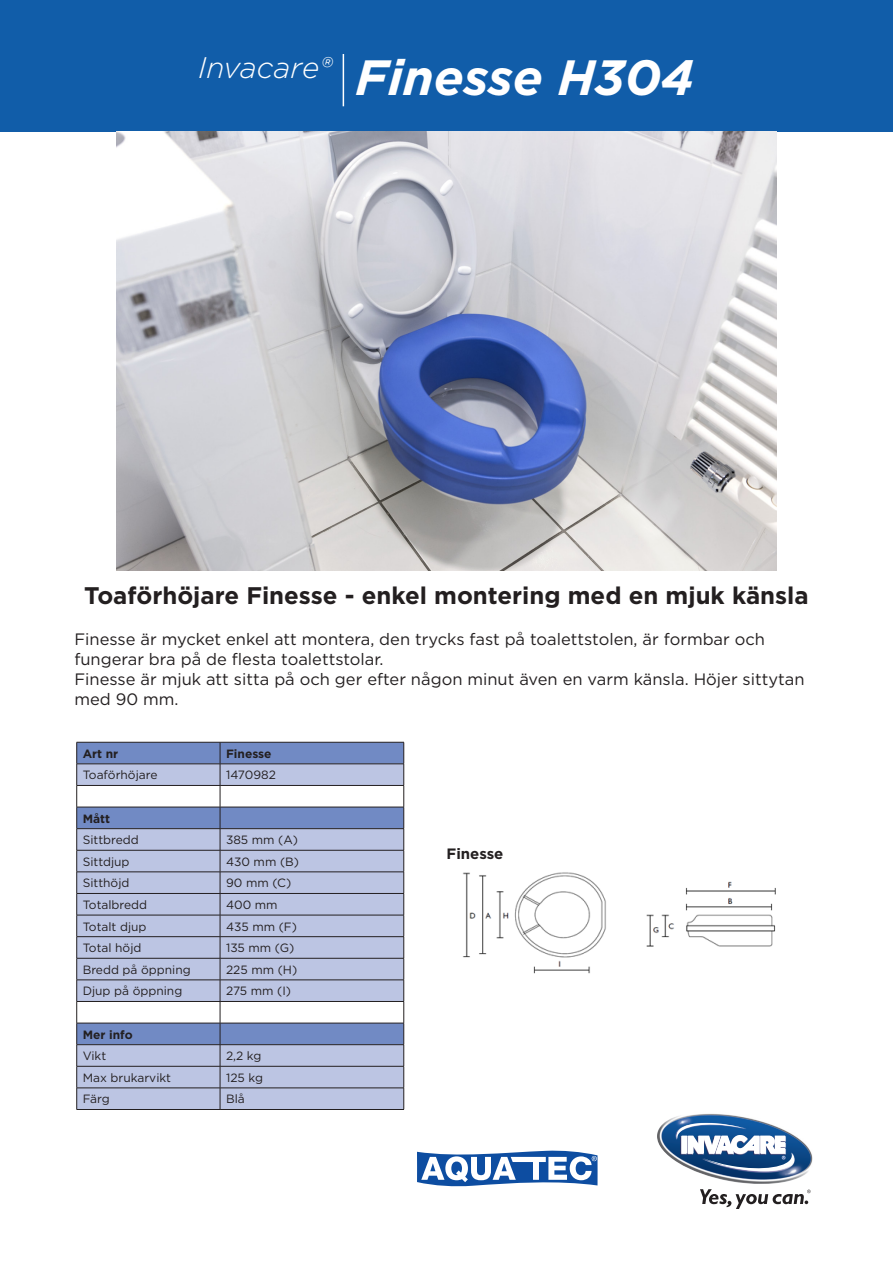
<style>
.page{position:relative;width:893px;height:1263px;background:#fff}
.page>*{position:absolute;margin:0;border:0;box-sizing:border-box;transform-origin:0 0}
.t1{font:italic 700 49.5px "Gotham";color:#fff}
.t2{font:italic 300 29.7px "Gotham";color:#fff}
.t3{font:700 24px "Gotham";color:#231f20}
.t4{font:16.5px/19.8px "Gotham";color:#231f20}
.t5{font:700 15px "Gotham";color:#231f20}
.t6{font:12px "Gotham";color:#231f20}
.t7{font:700 12px "Gotham";color:#231f20}
</style>
<div class="page">
<div style="left:0;top:0;width:893px;height:132px;background:#115da9"></div>
<hr style="left:343px;top:54px;width:1px;height:52px;background:#fff">
<img style="left:117px;top:132px;width:659px;height:439px">
<div style="left:77px;top:743px;width:326px;height:21px;background:#718ac4"></div>
<svg style="left:77px;top:765px;width:326px;height:344px;background:#b8c1de"></svg>
<hr style="left:77px;top:742px;width:143px;height:1px;background:#231f20">
<hr style="left:220px;top:742px;width:184px;height:1px;background:#231f20">
<hr style="left:77px;top:764px;width:143px;height:1px;background:#231f20">
<hr style="left:220px;top:764px;width:184px;height:1px;background:#231f20">
<hr style="left:77px;top:785px;width:143px;height:1px;background:#231f20">
<hr style="left:220px;top:785px;width:184px;height:1px;background:#231f20">
<hr style="left:77px;top:807px;width:143px;height:1px;background:#231f20">
<hr style="left:220px;top:807px;width:184px;height:1px;background:#231f20">
<hr style="left:77px;top:828px;width:143px;height:1px;background:#231f20">
<hr style="left:220px;top:828px;width:184px;height:1px;background:#231f20">
<hr style="left:77px;top:850px;width:143px;height:1px;background:#231f20">
<hr style="left:220px;top:850px;width:184px;height:1px;background:#231f20">
<hr style="left:77px;top:872px;width:143px;height:1px;background:#231f20">
<hr style="left:220px;top:872px;width:184px;height:1px;background:#231f20">
<hr style="left:77px;top:893px;width:143px;height:1px;background:#231f20">
<hr style="left:220px;top:893px;width:184px;height:1px;background:#231f20">
<hr style="left:77px;top:915px;width:143px;height:1px;background:#231f20">
<hr style="left:220px;top:915px;width:184px;height:1px;background:#231f20">
<hr style="left:77px;top:936px;width:143px;height:1px;background:#231f20">
<hr style="left:220px;top:936px;width:184px;height:1px;background:#231f20">
<hr style="left:77px;top:958px;width:143px;height:1px;background:#231f20">
<hr style="left:220px;top:958px;width:184px;height:1px;background:#231f20">
<hr style="left:77px;top:979px;width:143px;height:1px;background:#231f20">
<hr style="left:220px;top:979px;width:184px;height:1px;background:#231f20">
<hr style="left:77px;top:1001px;width:143px;height:1px;background:#231f20">
<hr style="left:220px;top:1001px;width:184px;height:1px;background:#231f20">
<hr style="left:77px;top:1023px;width:143px;height:1px;background:#231f20">
<hr style="left:220px;top:1023px;width:184px;height:1px;background:#231f20">
<hr style="left:77px;top:1044px;width:143px;height:1px;background:#231f20">
<hr style="left:220px;top:1044px;width:184px;height:1px;background:#231f20">
<hr style="left:77px;top:1066px;width:143px;height:1px;background:#231f20">
<hr style="left:220px;top:1066px;width:184px;height:1px;background:#231f20">
<hr style="left:77px;top:1087px;width:143px;height:1px;background:#231f20">
<svg style="left:76px;top:742px;width:1px;height:367px"></svg>
<hr style="left:220px;top:1087px;width:184px;height:1px;background:#231f20">
<svg style="left:220px;top:742px;width:1px;height:367px"></svg>
<svg style="left:403px;top:742px;width:1px;height:367px"></svg>
<hr style="left:77px;top:1109px;width:143px;height:1px;background:#231f20">
<hr style="left:220px;top:1109px;width:184px;height:1px;background:#231f20">
<img style="left:463px;top:872px;width:313px;height:102px">
<img style="left:657px;top:1114px;width:156px;height:70px">
<svg style="left:676px;top:1119px;width:118px;height:55px"></svg>
<svg style="left:700px;top:1189px;width:111px;height:20px"></svg>
<svg style="left:417px;top:1150px;width:181px;height:37px"></svg>
<p class="t2" style="left:198px;top:49px;width:135px">Invacare®</p>
<p class="t1" style="left:355px;top:44px;width:340px">Finesse H304</p>
<p class="t3" style="left:84px;top:579px;width:726px">Toaförhöjare Finesse - enkel montering med en mjuk känsla</p>
<p class="t4" style="left:74px;top:629px;width:692px">Finesse är mycket enkel att montera, den trycks fast på toalettstolen, är formbar och fungerar bra på de flesta toalettstolar.</p>
<p class="t4" style="left:74px;top:669px;width:732px">Finesse är mjuk att sitta på och ger efter någon minut även en varm känsla. Höjer sittytan med 90 mm.</p>
<p class="t7" style="left:83px;top:746px;width:37px">Art nr</p>
<p class="t7" style="left:226px;top:746px;width:47px">Finesse</p>
<p class="t6" style="left:83px;top:767px;width:76px">Toaförhöjare</p>
<p class="t6" style="left:226px;top:767px;width:51px">1470982</p>
<p class="t7" style="left:83px;top:810px;width:29px">Mått</p>
<p class="t6" style="left:83px;top:832px;width:58px">Sittbredd</p>
<p class="t6" style="left:226px;top:832px;width:74px">385 mm (A)</p>
<p class="t6" style="left:83px;top:854px;width:48px">Sittdjup</p>
<p class="t6" style="left:226px;top:854px;width:75px">430 mm (B)</p>
<p class="t6" style="left:83px;top:875px;width:48px">Sitthöjd</p>
<p class="t6" style="left:226px;top:875px;width:67px">90 mm (C)</p>
<p class="t6" style="left:83px;top:897px;width:66px">Totalbredd</p>
<p class="t6" style="left:226px;top:897px;width:53px">400 mm</p>
<p class="t6" style="left:83px;top:919px;width:65px">Totalt djup</p>
<p class="t6" style="left:226px;top:919px;width:72px">435 mm (F)</p>
<p class="t6" style="left:83px;top:940px;width:60px">Total höjd</p>
<p class="t6" style="left:226px;top:940px;width:70px">135 mm (G)</p>
<p class="t6" style="left:83px;top:962px;width:110px">Bredd på öppning</p>
<p class="t6" style="left:226px;top:962px;width:73px">225 mm (H)</p>
<p class="t6" style="left:83px;top:983px;width:101px">Djup på öppning</p>
<p class="t6" style="left:226px;top:983px;width:67px">275 mm (I)</p>
<p class="t7" style="left:83px;top:1026px;width:51px">Mer info</p>
<p class="t6" style="left:83px;top:1048px;width:25px">Vikt</p>
<p class="t6" style="left:226px;top:1048px;width:37px">2,2 kg</p>
<p class="t6" style="left:83px;top:1070px;width:90px">Max brukarvikt</p>
<p class="t6" style="left:226px;top:1070px;width:38px">125 kg</p>
<p class="t6" style="left:83px;top:1091px;width:29px">Färg</p>
<p class="t6" style="left:226px;top:1091px;width:20px">Blå</p>
<p class="t5" style="left:446px;top:844px;width:59px">Finesse</p>
</div>
